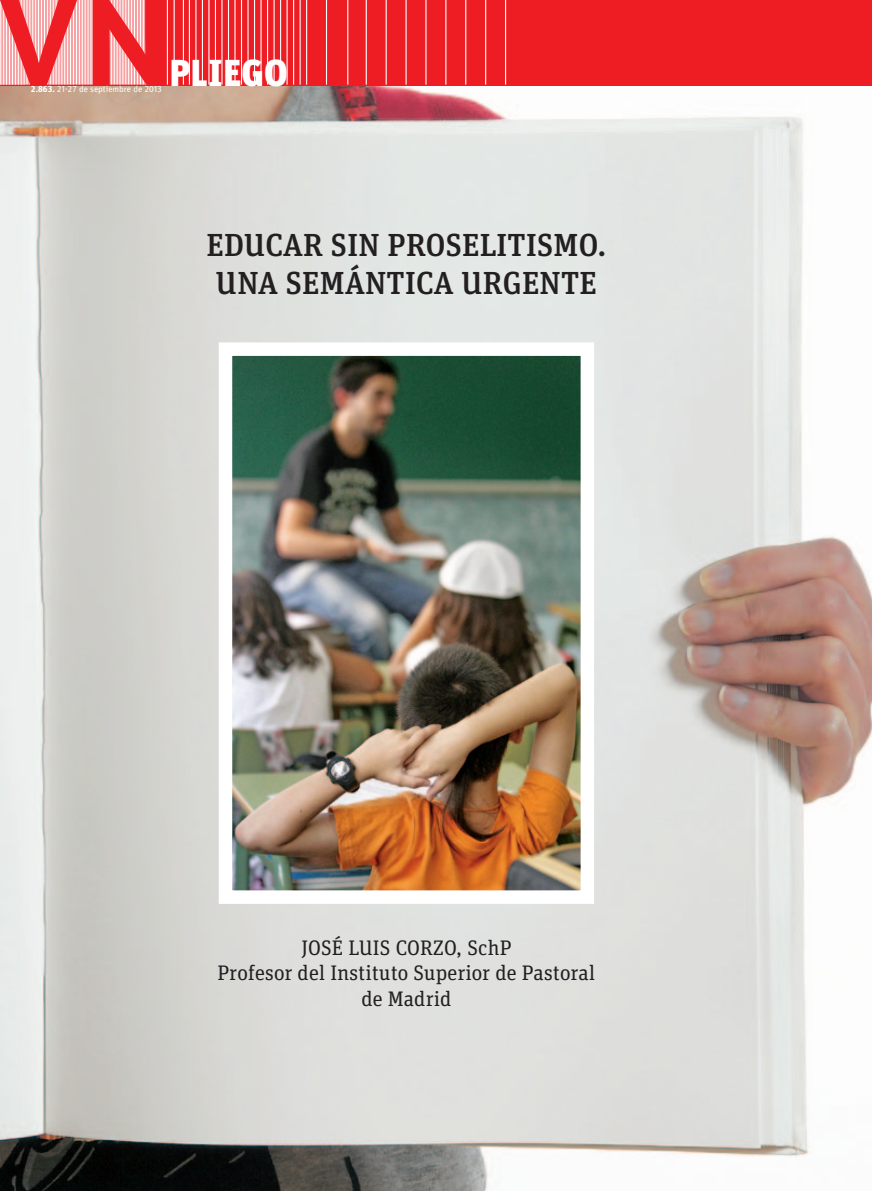
<style>
.page{position:relative;width:872px;height:1191px;background:#fff}
.page>*{position:absolute;margin:0;border:0;box-sizing:border-box;transform-origin:0 0}
.t1{font:900 37.5px "Unit OT";color:#fff}
.t2{font:500 31.8px/38.2px "Unit Slab OT";letter-spacing:.01em;color:#231f20}
.t3{font:21px/25.2px "Unit Slab OT";color:#231f20;text-align:center}
.t4{font:8.7px "Unit Rounded OT";color:#fff}
.s1{font-weight:700}
</style>
<div class="page">
<img style="left:0;top:85px;width:872px;height:1106px">
<div style="left:0;top:0;width:872px;height:85px;background:#ee1d23"></div>
<hr style="left:183px;top:0;width:1px;height:85px;background:#fff">
<hr style="left:347px;top:0;width:1px;height:85px;background:#fff">
<hr style="left:306px;top:0;width:1px;height:85px;background:#fff">
<hr style="left:505px;top:0;width:1px;height:85px;background:#fff">
<hr style="left:167px;top:0;width:1px;height:85px;background:#fff">
<hr style="left:174px;top:0;width:1px;height:85px;background:#fff">
<hr style="left:189px;top:0;width:1px;height:85px;background:#fff">
<hr style="left:196px;top:0;width:1px;height:85px;background:#fff">
<hr style="left:202px;top:0;width:1px;height:85px;background:#fff">
<hr style="left:209px;top:0;width:1px;height:85px;background:#fff">
<hr style="left:215px;top:0;width:1px;height:85px;background:#fff">
<hr style="left:222px;top:0;width:1px;height:85px;background:#fff">
<hr style="left:228px;top:0;width:1px;height:85px;background:#fff">
<hr style="left:235px;top:0;width:1px;height:85px;background:#fff">
<hr style="left:241px;top:0;width:1px;height:85px;background:#fff">
<hr style="left:248px;top:0;width:1px;height:85px;background:#fff">
<hr style="left:254px;top:0;width:1px;height:85px;background:#fff">
<hr style="left:261px;top:0;width:1px;height:85px;background:#fff">
<hr style="left:267px;top:0;width:1px;height:85px;background:#fff">
<hr style="left:274px;top:0;width:1px;height:85px;background:#fff">
<hr style="left:280px;top:0;width:1px;height:85px;background:#fff">
<hr style="left:287px;top:0;width:1px;height:85px;background:#fff">
<hr style="left:293px;top:0;width:1px;height:85px;background:#fff">
<hr style="left:300px;top:0;width:1px;height:85px;background:#fff">
<hr style="left:326px;top:0;width:1px;height:85px;background:#fff">
<hr style="left:366px;top:0;width:1px;height:85px;background:#fff">
<hr style="left:386px;top:0;width:1px;height:85px;background:#fff">
<hr style="left:406px;top:0;width:1px;height:85px;background:#fff">
<hr style="left:426px;top:0;width:1px;height:85px;background:#fff">
<hr style="left:445px;top:0;width:1px;height:85px;background:#fff">
<hr style="left:465px;top:0;width:1px;height:85px;background:#fff">
<hr style="left:485px;top:0;width:1px;height:85px;background:#fff">
<svg style="left:0;top:0;width:147px;height:85px"></svg>
<img style="left:234px;top:357px;width:345px;height:532px">
<div style="left:219px;top:342px;width:375px;height:562px;border:14px solid #fff"></div>
<p class="t4" style="left:31px;top:84px;width:132px"><span class="s1">2.863.</span> 21-27 de septiembre de 2013</p>
<h1 class="t1" style="left:169px;top:49px;width:120px">PLIEGO</h1>
<h2 class="t2" style="left:206px;top:225px;width:401px">EDUCAR SIN PROSELITISMO.<br>UNA SEMÁNTICA URGENTE</h2>
<p class="t3" style="left:217px;top:934px;width:379px">José Luis Corzo, SchP<br>Profesor del Instituto Superior de Pastoral de Madrid</p>
</div>
